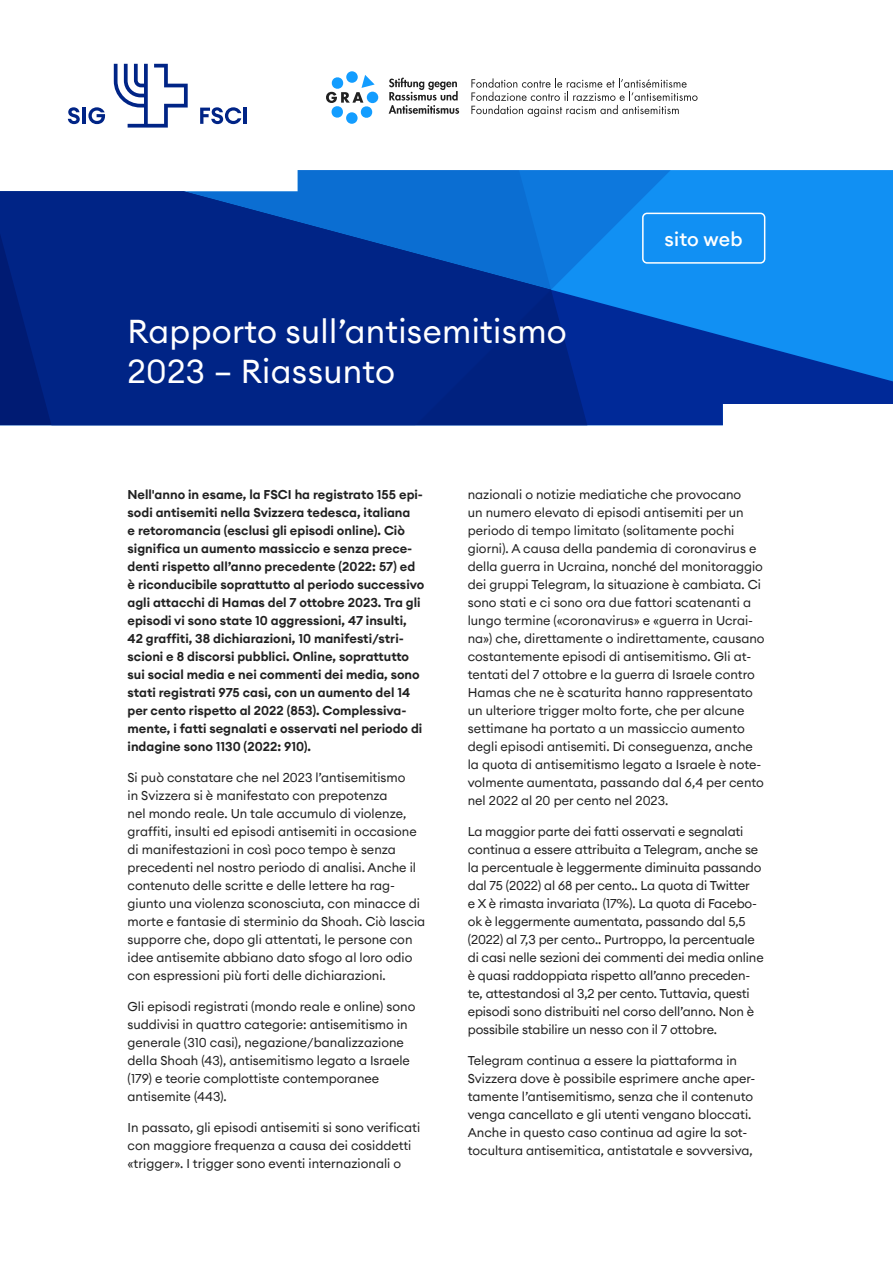
<style>
.page{position:relative;width:893px;height:1263px;background:#fff}
.page>*{position:absolute;margin:0;border:0;box-sizing:border-box;transform-origin:0 0}
.t1{font:33px/39.6px "Euclid Circular A";letter-spacing:.01em;color:#fff}
.t2{font:500 19.5px "Euclid Circular A";letter-spacing:.01em;color:#fff}
.t3{font:12.75px/18px "Euclid Circular A";color:#212121}
.t4{font:600 12.75px/18px "Euclid Circular A";color:#212121}
</style>
<div class="page">
<svg style="left:551px;top:170px;width:342px;height:120px;background:#108df0"></svg>
<svg style="left:297px;top:170px;width:254px;height:21px;background:#0c6fd3"></svg>
<svg style="left:0;top:191px;width:587px;height:234px;background:#03399b"></svg>
<svg style="left:128px;top:290px;width:765px;height:135px;background:#0b3c9d"></svg>
<div style="left:642px;top:213px;width:123px;height:51px;border:2px solid #fff;border-radius:4px"></div>
<div style="left:346px;top:71px;width:12px;height:12px;background:#139dff;border-radius:50%"></div>
<div style="left:367px;top:92px;width:11px;height:11px;background:#139dff;border-radius:50%"></div>
<div style="left:346px;top:112px;width:12px;height:12px;background:#139dff;border-radius:50%"></div>
<svg style="left:326px;top:75px;width:49px;height:43px"></svg>
<svg style="left:471px;top:78px;width:227px;height:39px"></svg>
<svg style="left:389px;top:78px;width:70px;height:36px"></svg>
<svg style="left:68px;top:107px;width:12px;height:17px"></svg>
<hr style="left:82px;top:108px;width:4px;height:16px;background:#002486">
<svg style="left:88px;top:107px;width:18px;height:17px"></svg>
<svg style="left:200px;top:107px;width:41px;height:17px"></svg>
<hr style="left:244px;top:108px;width:3px;height:16px;background:#002486">
<svg style="left:114px;top:64px;width:74px;height:64px"></svg>
<h1 class="t1" style="left:128px;top:311px;width:441px">Rapporto sull’antisemitismo<br>2023 – Riassunto</h1>
<h2 class="t2" style="left:664px;top:226px;width:80px">sito web</h2>
<p class="t4" style="left:128px;top:486px;width:298px">Nell'anno in esame, la FSCI ha registrato 155 epi&shy;sodi antisemiti nella Svizzera tedesca, italiana<br>e retoromancia (esclusi gli episodi online). Ciò significa un aumento massiccio e senza prece&shy;denti rispetto all’anno precedente (2022: 57) ed è riconducibile soprattutto al periodo successivo agli attacchi di Hamas del 7 ottobre 2023. Tra gli episodi vi sono state 10 aggressioni, 47 insulti, 42 graffiti, 38 dichiarazioni, 10 manifesti/stri&shy;scioni e 8 discorsi pubblici. Online, soprattutto sui social media e nei commenti dei media, sono stati registrati 975 casi, con un aumento del 14 per cento rispetto al 2022 (853). Complessiva&shy;mente, i fatti segnalati e osservati nel periodo di indagine sono 1130 (2022: 910).</p>
<p class="t3" style="left:128px;top:768px;width:299px">Si può constatare che nel 2023 l’antisemitismo<br>in Svizzera si è manifestato con prepotenza<br>nel mondo reale. Un tale accumulo di violenze, graffiti, insulti ed episodi antisemiti in occasione di manifestazioni in così poco tempo è senza precedenti nel nostro periodo di analisi. Anche il contenuto delle scritte e delle lettere ha rag&shy;giunto una violenza sconosciuta, con minacce di morte e fantasie di sterminio da Shoah. Ciò lascia supporre che, dopo gli attentati, le persone con idee antisemite abbiano dato sfogo al loro odio con espressioni più forti delle dichiarazioni.</p>
<p class="t3" style="left:128px;top:997px;width:289px">Gli episodi registrati (mondo reale e online) sono suddivisi in quattro categorie: antisemitismo in generale (310 casi), negazione/banalizzazione della Shoah (43), antisemitismo legato a Israele (179) e teorie complottiste contemporanee antisemite (443).</p>
<p class="t3" style="left:128px;top:1118px;width:294px">In passato, gli episodi antisemiti si sono verificati con maggiore frequenza a causa dei cosiddetti «trigger». I trigger sono eventi internazionali o</p>
<p class="t3" style="left:468px;top:486px;width:298px">nazionali o notizie mediatiche che provocano<br>un numero elevato di episodi antisemiti per un periodo di tempo limitato (solitamente pochi giorni). A causa della pandemia di coronavirus e della guerra in Ucraina, nonché del monitoraggio dei gruppi Telegram, la situazione è cambiata. Ci sono stati e ci sono ora due fattori scatenanti a lungo termine («coronavirus» e «guerra in Ucrai&shy;na») che, direttamente o indirettamente, causano costantemente episodi di antisemitismo. Gli at&shy;tentati del 7 ottobre e la guerra di Israele contro Hamas che ne è scaturita hanno rappresentato un ulteriore trigger molto forte, che per alcune settimane ha portato a un massiccio aumento degli episodi antisemiti. Di conseguenza, anche la quota di antisemitismo legato a Israele è note&shy;volmente aumentata, passando dal 6,4 per cento nel 2022 al 20 per cento nel 2023.</p>
<p class="t3" style="left:468px;top:822px;width:297px">La maggior parte dei fatti osservati e segnalati continua a essere attribuita a Telegram, anche se la percentuale è leggermente diminuita passando dal 75 (2022) al 68 per cento.. La quota di Twitter<br>e X è rimasta invariata (17%). La quota di Facebo&shy;ok è leggermente aumentata, passando dal 5,5 (2022) al 7,3 per cento.. Purtroppo, la percentuale di casi nelle sezioni dei commenti dei media online è quasi raddoppiata rispetto all’anno preceden&shy;te, attestandosi al 3,2 per cento. Tuttavia, questi episodi sono distribuiti nel corso dell’anno. Non è possibile stabilire un nesso con il 7 ottobre.</p>
<p class="t3" style="left:468px;top:1051px;width:289px">Telegram continua a essere la piattaforma in Svizzera dove è possibile esprimere anche aper&shy;tamente l’antisemitismo, senza che il contenuto venga cancellato e gli utenti vengano bloccati.<br>Anche in questo caso continua ad agire la sot&shy;tocultura antisemitica, antistatale e sovversiva,</p>
</div>
